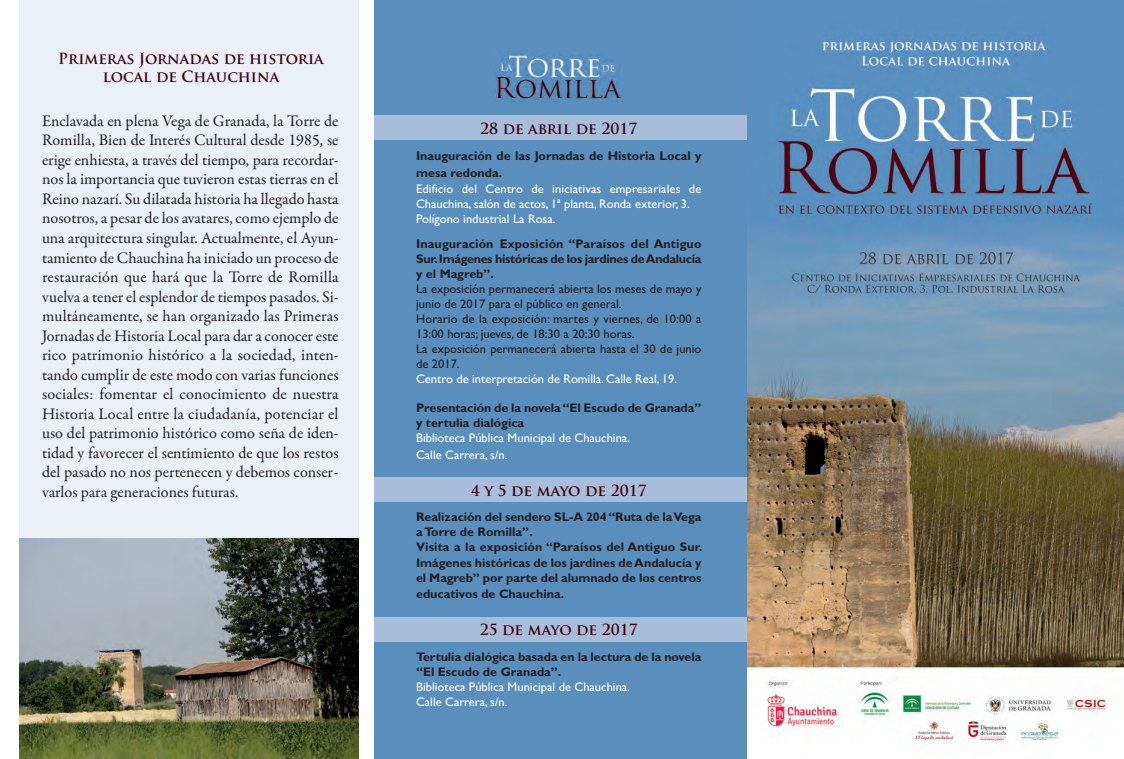
<style>
.page{position:relative;width:1124px;height:759px;background:#fff}
.page>*{position:absolute;margin:0;border:0;box-sizing:border-box;transform-origin:0 0}
.t1{font:16.25px/19.5px "Garamond Premr Pro";color:#231f20;text-align:justify}
.t2{font:700 15px/18px "Trajan Pro";color:#3e020c;text-align:center}
.t3{font:700 12.5px/15px "Gill Sans";color:#231f20}
.t4{font:12.5px/15px "Gill Sans";color:#fff}
.t5{font:12.5px/15px "Gill Sans";color:#231f20}
</style>
<div class="page">
<div style="left:19px;top:0;width:339px;height:758px;background:#ebf0f7"></div>
<img style="left:746px;top:0;width:377px;height:758px">
<div style="left:374px;top:0;width:372px;height:758px;background:#5a8ebd"></div>
<img style="left:495px;top:52px;width:127px;height:50px">
<img style="left:19px;top:538px;width:339px;height:220px">
<svg style="left:746px;top:115px;width:1px;height:25px"></svg>
<div style="left:374px;top:115px;width:372px;height:25px;background:#a7bdda"></div>
<svg style="left:746px;top:477px;width:1px;height:25px"></svg>
<div style="left:374px;top:477px;width:372px;height:25px;background:#a7bdda"></div>
<svg style="left:746px;top:617px;width:1px;height:24px"></svg>
<div style="left:374px;top:617px;width:372px;height:24px;background:#a7bdda"></div>
<p class="t2" style="left:58px;top:52px;width:267px">Primeras Jornadas de historia local de Chauchina</p>
<p class="t1" style="left:42px;top:112px;width:298px">Enclavada en plena Vega de Granada, la Torre de Romilla, Bien de Interés Cultural desde 1985, se erige enhiesta, a través del tiempo, para recordar&shy;nos la importancia que tuvieron estas tierras en el Reino nazarí. Su dilatada historia ha llegado hasta nosotros, a pesar de los avatares, como ejemplo de una arquitectura singular. Actualmente, el Ayun&shy;tamiento de Chauchina ha iniciado un proceso de restauración que hará que la Torre de Romilla vuelva a tener el esplendor de tiempos pasados. Si&shy;multáneamente, se han organizado las Primeras Jornadas de Historia Local para dar a conocer este rico patrimonio histórico a la sociedad, inten&shy;tando cumplir de este modo con varias funciones sociales: fomentar el conocimiento de nuestra Historia Local entre la ciudadanía, potenciar el uso del patrimonio histórico como seña de iden&shy;tidad y favorecer el sentimiento de que los restos del pasado no nos pertenecen y debemos conser&shy;varlos para generaciones futuras.</p>
<p class="t2" style="left:480px;top:121px;width:159px">28 de abril de 2017</p>
<p class="t3" style="left:416px;top:147px;width:287px;line-height:17.2px">Inauguración de las Jornadas de Historia Local y mesa redonda.</p>
<p class="t4" style="left:416px;top:181px;width:287px">Edificio del Centro de iniciativas empresariales de<br>Chauchina, salón de actos, 1ª planta, Ronda exterior, 3.<br>Polígono industrial La Rosa.</p>
<p class="t3" style="left:416px;top:236px;width:287px;text-align:justify">Inauguración Exposición “Paraísos del Antiguo Sur. Imágenes históricas de los jardines de Andalucía y el Magreb”.</p>
<p class="t5" style="left:416px;top:281px;width:287px">La exposición permanecerá abierta los meses de mayo y junio de 2017 para el público en general.<br>Horario de la exposición: martes y viernes, de 10:00 a 13:00 horas; jueves, de 18:30 a 20:30 horas.<br>La exposición permanecerá abierta hasta el 30 de junio de 2017.</p>
<p class="t4" style="left:416px;top:371px;width:262px">Centro de interpretación de Romilla. Calle Real, 19.</p>
<p class="t3" style="left:416px;top:400px;width:287px">Presentación de la novela “El Escudo de Granada” y tertulia dialógica</p>
<p class="t4" style="left:416px;top:429px;width:215px;line-height:16.8px">Biblioteca Pública Municipal de Chauchina.<br>Calle Carrera, s/n.</p>
<p class="t2" style="left:471px;top:482px;width:177px">4 y 5 de mayo de 2017</p>
<p class="t3" style="left:416px;top:509px;width:288px">Realización del sendero SL-A 204 “Ruta de la Vega a Torre de Romilla”.<br>Visita a la exposición “Paraísos del Antiguo Sur.<br>Imágenes históricas de los jardines de Andalucía y el Magreb” por parte del alumnado de los centros</p>
<p class="t3" style="left:416px;top:586px;width:149px">educativos de Chauchina.</p>
<p class="t2" style="left:479px;top:622px;width:159px">25 de mayo de 2017</p>
<p class="t3" style="left:416px;top:649px;width:287px">Tertulia dialógica basada en la lectura de la novela “El Escudo de Granada”.</p>
<p class="t4" style="left:416px;top:679px;width:215px">Biblioteca Pública Municipal de Chauchina.<br>Calle Carrera, s/n.</p>
</div>
